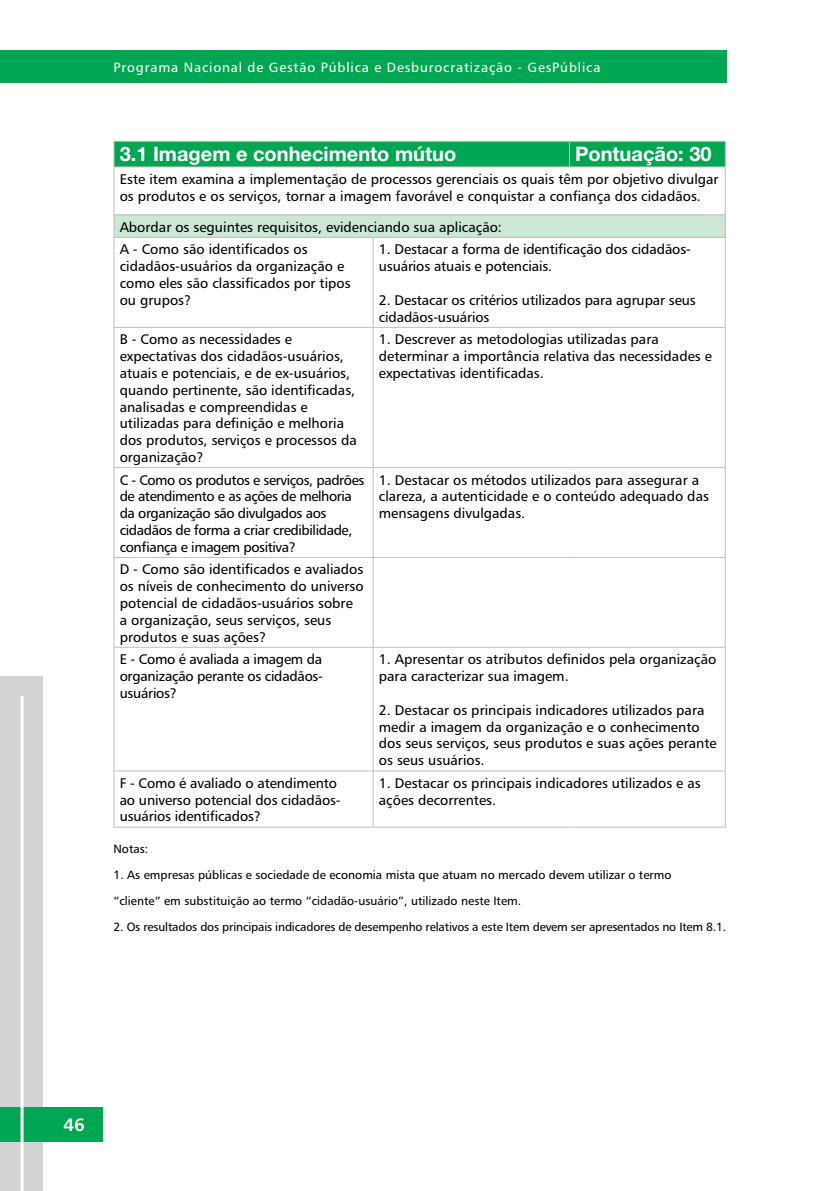
<style>
.page{position:relative;width:840px;height:1191px;background:#fff}
.page>*{position:absolute;margin:0;border:0;box-sizing:border-box;transform-origin:0 0}
.t1{font:700 20px "Helvetica Neue LT Std";color:#fff}
.t2{font:18px "Humanist 777 BT Bold B";color:#fff}
.t3{font:14px/16.8px "Humanist 777 BT Roman B";color:#000}
.t4{font:14px/16.8px "Humanist 777 BT Roman B";letter-spacing:-.03em;color:#000}
.t5{font:13.6px "Humanist 777 BT Roman B";letter-spacing:.06em;color:#fff}
.t6{font:12px/25.8px "Humanist 777 BT Roman B";color:#000}
</style>
<div class="page">
<div style="left:0;top:50px;width:726px;height:33px;background:#00a651"></div>
<div style="left:0;top:676px;width:43px;height:515px;background:#d1d3d4"></div>
<div style="left:0;top:1107px;width:102px;height:34px;background:#00a651"></div>
<hr style="left:21px;top:696px;width:3px;height:495px;background:#fff">
<div style="left:114px;top:215px;width:610px;height:22px;background:#cce7d3"></div>
<hr style="left:113px;top:167px;width:1px;height:47px;background:#bcbec0">
<hr style="left:724px;top:167px;width:1px;height:47px;background:#bcbec0">
<hr style="left:113px;top:238px;width:1px;height:89px;background:#bcbec0">
<hr style="left:372px;top:238px;width:1px;height:89px;background:#bcbec0">
<hr style="left:724px;top:238px;width:1px;height:89px;background:#bcbec0">
<hr style="left:113px;top:327px;width:260px;height:1px;background:#bcbec0">
<hr style="left:113px;top:328px;width:1px;height:139px;background:#bcbec0">
<hr style="left:373px;top:327px;width:196px;height:1px;background:#bcbec0">
<hr style="left:372px;top:328px;width:1px;height:139px;background:#bcbec0">
<hr style="left:569px;top:327px;width:156px;height:1px;background:#bcbec0">
<hr style="left:724px;top:328px;width:1px;height:139px;background:#bcbec0">
<hr style="left:113px;top:467px;width:260px;height:1px;background:#bcbec0">
<hr style="left:113px;top:468px;width:1px;height:89px;background:#bcbec0">
<hr style="left:373px;top:467px;width:196px;height:1px;background:#bcbec0">
<hr style="left:372px;top:468px;width:1px;height:89px;background:#bcbec0">
<hr style="left:569px;top:467px;width:156px;height:1px;background:#bcbec0">
<hr style="left:724px;top:468px;width:1px;height:89px;background:#bcbec0">
<hr style="left:373px;top:557px;width:196px;height:1px;background:#bcbec0">
<hr style="left:569px;top:557px;width:156px;height:1px;background:#bcbec0">
<hr style="left:724px;top:558px;width:1px;height:89px;background:#bcbec0">
<hr style="left:373px;top:647px;width:196px;height:1px;background:#bcbec0">
<hr style="left:569px;top:647px;width:156px;height:1px;background:#bcbec0">
<hr style="left:724px;top:648px;width:1px;height:122px;background:#bcbec0">
<hr style="left:373px;top:770px;width:196px;height:1px;background:#bcbec0">
<hr style="left:569px;top:770px;width:156px;height:1px;background:#bcbec0">
<hr style="left:724px;top:771px;width:1px;height:55px;background:#bcbec0">
<hr style="left:373px;top:826px;width:196px;height:1px;background:#bcbec0">
<hr style="left:569px;top:826px;width:156px;height:1px;background:#bcbec0">
<div style="left:113px;top:141px;width:612px;height:25px;background:#00a651"></div>
<hr style="left:113px;top:166px;width:260px;height:1px;background:#bcbec0">
<hr style="left:373px;top:166px;width:196px;height:1px;background:#bcbec0">
<hr style="left:569px;top:166px;width:156px;height:1px;background:#bcbec0">
<hr style="left:113px;top:557px;width:260px;height:1px;background:#bcbec0">
<hr style="left:113px;top:558px;width:1px;height:89px;background:#bcbec0">
<hr style="left:372px;top:558px;width:1px;height:89px;background:#bcbec0">
<hr style="left:113px;top:647px;width:260px;height:1px;background:#bcbec0">
<hr style="left:113px;top:648px;width:1px;height:122px;background:#bcbec0">
<hr style="left:372px;top:648px;width:1px;height:122px;background:#bcbec0">
<hr style="left:113px;top:770px;width:260px;height:1px;background:#bcbec0">
<hr style="left:113px;top:771px;width:1px;height:55px;background:#bcbec0">
<hr style="left:372px;top:771px;width:1px;height:55px;background:#bcbec0">
<hr style="left:113px;top:826px;width:260px;height:1px;background:#bcbec0">
<hr style="left:113px;top:214px;width:260px;height:1px;background:#bcbec0">
<svg style="left:113px;top:215px;width:1px;height:22px"></svg>
<hr style="left:373px;top:214px;width:196px;height:1px;background:#bcbec0">
<hr style="left:569px;top:214px;width:156px;height:1px;background:#bcbec0">
<svg style="left:724px;top:215px;width:1px;height:22px"></svg>
<hr style="left:113px;top:237px;width:260px;height:1px;background:#bcbec0">
<hr style="left:373px;top:237px;width:196px;height:1px;background:#bcbec0">
<hr style="left:569px;top:237px;width:156px;height:1px;background:#bcbec0">
<p class="t5" style="left:113px;top:59px;width:488px">Programa Nacional de Gestão Pública e Desburocratização - GesPública</p>
<h1 class="t1" style="left:120px;top:142px;width:338px">3.1 Imagem e conhecimento mútuo</h1>
<h1 class="t1" style="left:574px;top:142px;width:138px">Pontuação: 30</h1>
<p class="t3" style="left:120px;top:170px;width:600px">Este item examina a implementação de processos gerenciais os quais têm por objetivo divulgar os produtos e os serviços, tornar a imagem favorável e conquistar a confiança dos cidadãos.</p>
<p class="t3" style="left:120px;top:215px;width:383px;line-height:22.6px">Abordar os seguintes requisitos, evidenciando sua aplicação:<br>A - Como são identificados os</p>
<p class="t3" style="left:120px;top:257px;width:232px">cidadãos-usuários da organização e como eles são classificados por tipos ou grupos?</p>
<p class="t3" style="left:378px;top:241px;width:313px">1. Destacar a forma de identificação dos cidadãos&shy;usuários atuais e potenciais.</p>
<p class="t3" style="left:378px;top:291px;width:318px">2. Destacar os critérios utilizados para agrupar seus cidadãos-usuários</p>
<p class="t3" style="left:120px;top:331px;width:238px">B - Como as necessidades e expectativas dos cidadãos-usuários, atuais e potenciais, e de ex-usuários, quando pertinente, são identificadas, analisadas e compreendidas e utilizadas para definição e melhoria dos produtos, serviços e processos da organização?</p>
<p class="t3" style="left:378px;top:331px;width:334px">1. Descrever as metodologias utilizadas para determinar a importância relativa das necessidades e expectativas identificadas.</p>
<p class="t4" style="left:120px;top:471px;width:246px">C - Como os produtos e serviços, padrões de atendimento e as ações de melhoria da organização são divulgados aos cidadãos de forma a criar credibilidade, confiança e imagem positiva?</p>
<p class="t3" style="left:378px;top:471px;width:331px">1. Destacar os métodos utilizados para assegurar a clareza, a autenticidade e o conteúdo adequado das mensagens divulgadas.</p>
<p class="t3" style="left:120px;top:561px;width:245px">D - Como são identificados e avaliados os níveis de conhecimento do universo potencial de cidadãos-usuários sobre a organização, seus serviços, seus produtos e suas ações?</p>
<p class="t3" style="left:120px;top:650px;width:205px;text-align:justify">E - Como é avaliada a imagem da organização perante os cidadãos&shy;usuários?</p>
<p class="t3" style="left:378px;top:650px;width:339px">1. Apresentar os atributos definidos pela organização para caracterizar sua imagem.</p>
<p class="t3" style="left:378px;top:701px;width:339px">2. Destacar os principais indicadores utilizados para medir a imagem da organização e o conhecimento dos seus serviços, seus produtos e suas ações perante os seus usuários.</p>
<p class="t3" style="left:120px;top:774px;width:222px">F - Como é avaliado o atendimento ao universo potencial dos cidadãos&shy;usuários identificados?</p>
<p class="t3" style="left:378px;top:774px;width:323px">1. Destacar os principais indicadores utilizados e as ações decorrentes.</p>
<p class="t6" style="left:113px;top:836px;width:36px">Notas:</p>
<p class="t6" style="left:113px;top:862px;width:559px">1. As empresas públicas e sociedade de economia mista que atuam no mercado devem utilizar o termo “cliente” em substituição ao termo “cidadão-usuário”, utilizado neste Item.</p>
<p class="t6" style="left:113px;top:913px;width:614px">2. Os resultados dos principais indicadores de desempenho relativos a este Item devem ser apresentados no Item 8.1.</p>
<p class="t2" style="left:63px;top:1113px;width:23px">46</p>
</div>
